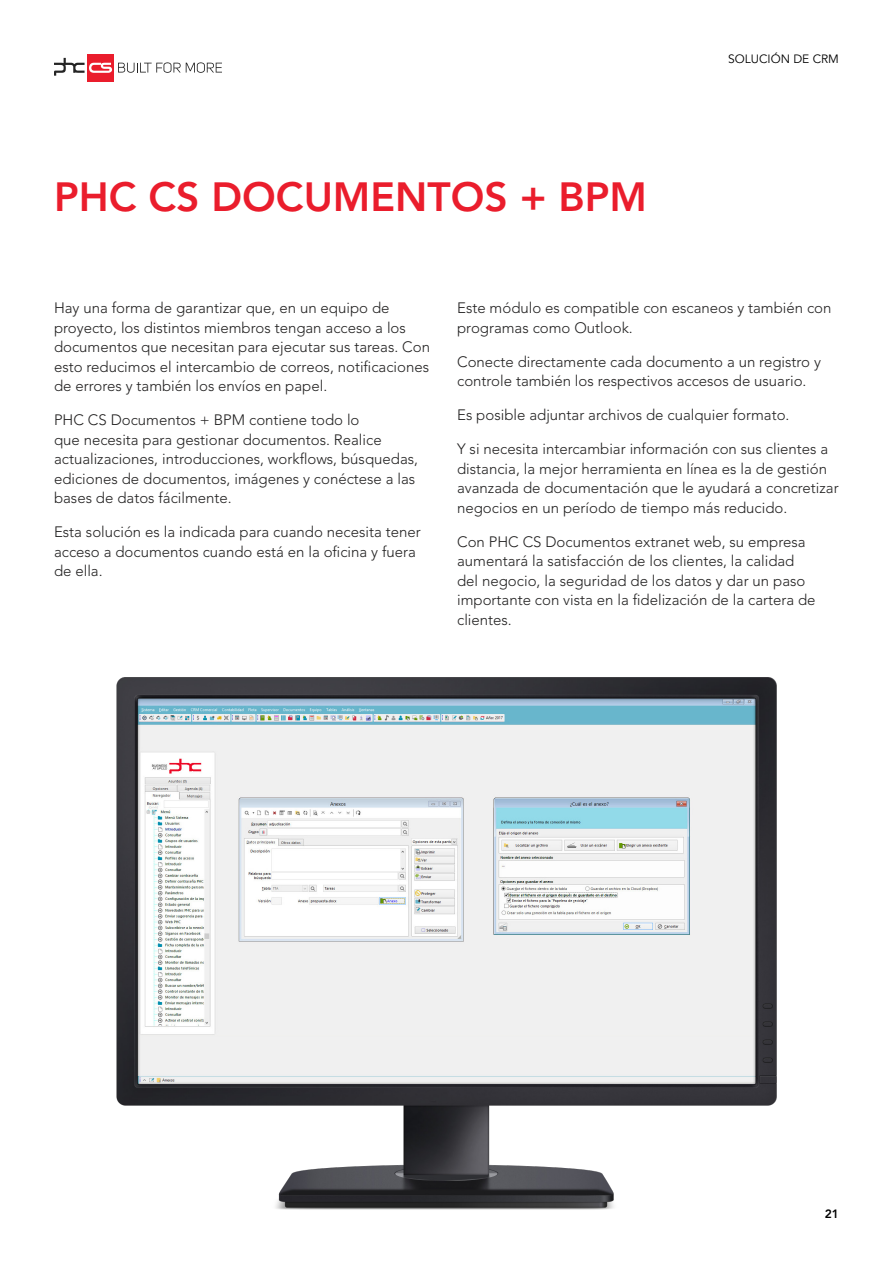
<style>
.page{position:relative;width:893px;height:1263px;background:#fff}
.page>*{position:absolute;margin:0;border:0;box-sizing:border-box;transform-origin:0 0}
.t1{font:800 40.5px "Avenir LT Std";color:#ea1d2c}
.t2{font:300 15px/19.5px "Avenir LT Std";color:#222121}
.t3{font:12px "Avenir LT Std";color:#000}
.t4{font:800 12px "Avenir LT Std";color:#000}
</style>
<div class="page">
<svg style="left:118px;top:62px;width:104px;height:11px"></svg>
<div style="left:87px;top:54px;width:27px;height:27px;background:#ea1d2c"></div>
<svg style="left:54px;top:58px;width:58px;height:18px"></svg>
<img style="left:116px;top:677px;width:661px;height:533px">
<h1 class="t1" style="left:54px;top:173px;width:595px">PHC CS DOCUMENTOS + BPM</h1>
<p class="t3" style="left:728px;top:52px;width:112px">SOLUCIÓN DE CRM</p>
<p class="t2" style="left:54px;top:299px;width:378px">Hay una forma de garantizar que, en un equipo de proyecto, los distintos miembros tengan acceso a los documentos que necesitan para ejecutar sus tareas. Con esto reducimos el intercambio de correos, notificaciones de errores y también los envíos en papel.</p>
<p class="t2" style="left:54px;top:410px;width:366px">PHC CS Documentos + BPM contiene todo lo<br>que necesita para gestionar documentos. Realice actualizaciones, introducciones, workflows, búsquedas, ediciones de documentos, imágenes y conéctese a las bases de datos fácilmente.</p>
<p class="t2" style="left:54px;top:522px;width:368px">Esta solución es la indicada para cuando necesita tener acceso a documentos cuando está en la oficina y fuera de ella.</p>
<p class="t2" style="left:457px;top:299px;width:376px">Este módulo es compatible con escaneos y también con programas como Outlook.</p>
<p class="t2" style="left:457px;top:352px;width:365px">Conecte directamente cada documento a un registro y controle también los respectivos accesos de usuario.</p>
<p class="t2" style="left:457px;top:405px;width:334px">Es posible adjuntar archivos de cualquier formato.</p>
<p class="t2" style="left:457px;top:439px;width:383px">Y si necesita intercambiar información con sus clientes a distancia, la mejor herramienta en línea es la de gestión avanzada de documentación que le ayudará a concretizar negocios en un período de tiempo más reducido.</p>
<p class="t2" style="left:457px;top:532px;width:360px">Con PHC CS Documentos extranet web, su empresa aumentará la satisfacción de los clientes, la calidad del negocio, la seguridad de los datos y dar un paso importante con vista en la fidelización de la cartera de clientes.</p>
<p class="t4" style="left:825px;top:1207px;width:16px">21</p>
</div>
